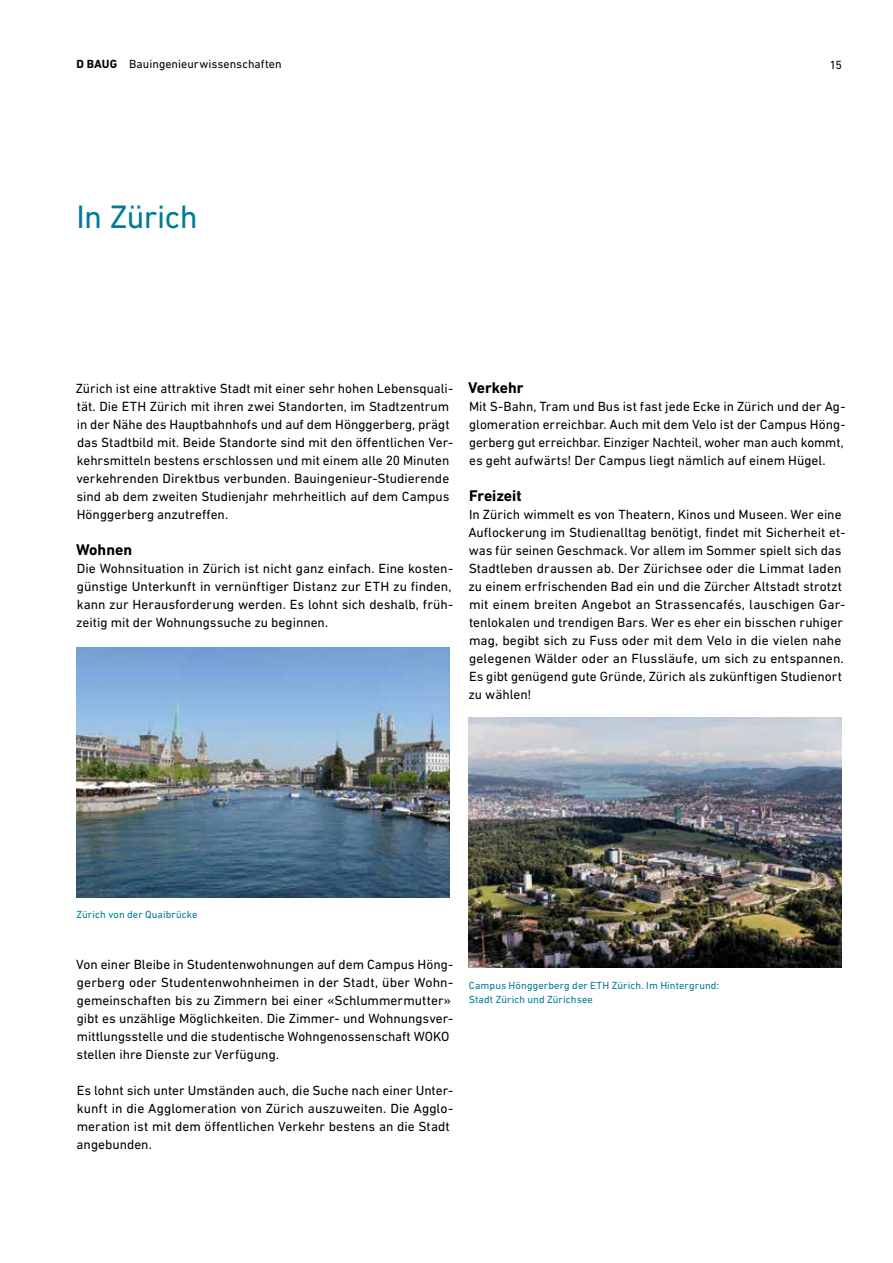
<style>
.page{position:relative;width:893px;height:1263px;background:#fff}
.page>*{position:absolute;margin:0;border:0;box-sizing:border-box;transform-origin:0 0}
.t1{font:33px "DIN Next W1 G";letter-spacing:-.02em;color:#007b98}
.t2{font:700 15.75px "DIN Next W1 G";color:#000}
.t3{font:13.5px/18px "DIN Next W1 G";color:#000}
.t4{font:12px "DIN Next W1 G";letter-spacing:.005em;color:#000}
.t5{font:10.5px/13.5px "DIN Next W1 G";letter-spacing:.01em;color:#007b98}
.s1{font-weight:700}
</style>
<div class="page">
<img style="left:77px;top:647px;width:373px;height:250px">
<img style="left:469px;top:717px;width:373px;height:250px">
<p class="t4" style="left:77px;top:57px;width:207px"><span class="s1">D BAUG</span> Bauingenieurwissenschaften</p>
<p class="t4" style="left:830px;top:58px;width:14px">15</p>
<h1 class="t1" style="left:76px;top:198px;width:123px">In Zürich</h1>
<p class="t3" style="left:76px;top:379px;width:379px">Zürich ist eine attraktive Stadt mit einer sehr hohen Lebensquali&shy;tät. Die ETH Zürich mit ihren zwei Standorten, im Stadtzentrum in der Nähe des Hauptbahnhofs und auf dem Hönggerberg, prägt das Stadtbild mit. Beide Standorte sind mit den öffentlichen Ver&shy;kehrsmitteln bestens erschlossen und mit einem alle 20 Minuten verkehrenden Direktbus verbunden. Bauingenieur-Studierende sind ab dem zweiten Studienjahr mehrheitlich auf dem Campus Hönggerberg anzutreffen.</p>
<p class="t2" style="left:76px;top:541px;width:57px">Wohnen</p>
<p class="t3" style="left:76px;top:559px;width:378px">Die Wohnsituation in Zürich ist nicht ganz einfach. Eine kosten&shy;günstige Unterkunft in vernünftiger Distanz zur ETH zu finden, kann zur Herausforderung werden. Es lohnt sich deshalb, früh&shy;zeitig mit der Wohnungssuche zu beginnen.</p>
<p class="t2" style="left:468px;top:379px;width:57px">Verkehr</p>
<p class="t3" style="left:469px;top:397px;width:378px">Mit S-Bahn, Tram und Bus ist fast jede Ecke in Zürich und der Ag&shy;glomeration erreichbar. Auch mit dem Velo ist der Campus Höng&shy;gerberg gut erreichbar. Einziger Nachteil, woher man auch kommt, es geht aufwärts! Der Campus liegt nämlich auf einem Hügel.</p>
<p class="t2" style="left:469px;top:487px;width:54px">Freizeit</p>
<p class="t3" style="left:468px;top:505px;width:379px">In Zürich wimmelt es von Theatern, Kinos und Museen. Wer eine Auflockerung im Studienalltag benötigt, findet mit Sicherheit et&shy;was für seinen Geschmack. Vor allem im Sommer spielt sich das Stadtleben draussen ab. Der Zürichsee oder die Limmat laden zu einem erfrischenden Bad ein und die Zürcher Altstadt strotzt mit einem breiten Angebot an Strassencafés, lauschigen Gar&shy;tenlokalen und trendigen Bars. Wer es eher ein bisschen ruhiger mag, begibt sich zu Fuss oder mit dem Velo in die vielen nahe gelegenen Wälder oder an Flussläufe, um sich zu entspannen.<br>Es gibt genügend gute Gründe, Zürich als zukünftigen Studienort zu wählen!</p>
<p class="t5" style="left:77px;top:908px;width:123px">Zürich von der Quaibrücke</p>
<p class="t3" style="left:76px;top:955px;width:379px">Von einer Bleibe in Studentenwohnungen auf dem Campus Höng&shy;gerberg oder Studentenwohnheimen in der Stadt, über Wohn&shy;gemeinschaften bis zu Zimmern bei einer «Schlummermutter» gibt es unzählige Möglichkeiten. Die Zimmer- und Wohnungsver&shy;mittlungsstelle und die studentische Wohngenossenschaft WOKO stellen ihre Dienste zur Verfügung.</p>
<p class="t3" style="left:77px;top:1081px;width:378px">Es lohnt sich unter Umständen auch, die Suche nach einer Unter&shy;kunft in die Agglomeration von Zürich auszuweiten. Die Agglo&shy;meration ist mit dem öffentlichen Verkehr bestens an die Stadt angebunden.</p>
<p class="t5" style="left:469px;top:979px;width:252px">Campus Hönggerberg der ETH Zürich. Im Hintergrund:<br>Stadt Zürich und Zürichsee</p>
</div>
